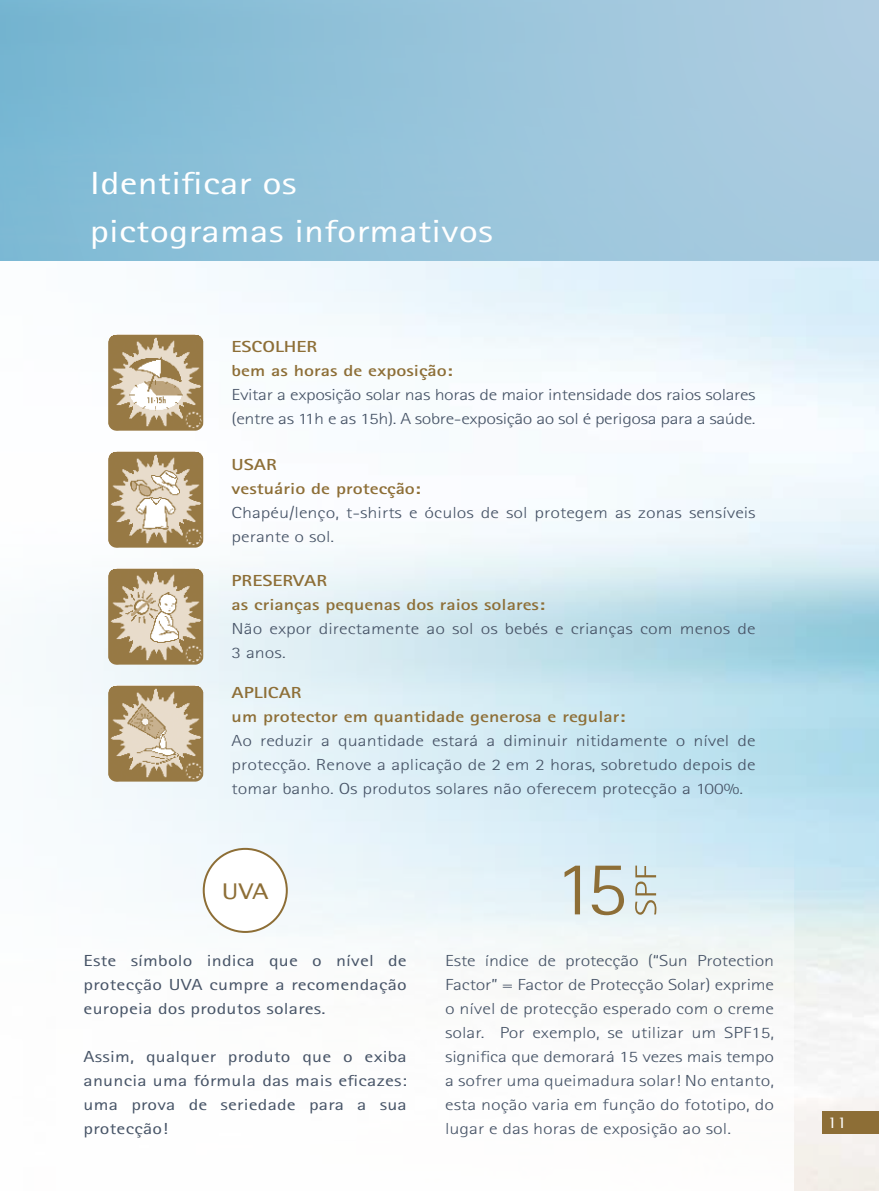
<style>
.page{position:relative;width:879px;height:1191px;background:#fff}
.page>*{position:absolute;margin:0;border:0;box-sizing:border-box;transform-origin:0 0}
.t1{font:32px/48px "Rotis Sans Serif";letter-spacing:.005em;color:#fff;scale:1.25 1}
.t2{font:21.6px "Lucida Sans";color:#8d6e36;scale:1.11 1}
.t3{font:300 16px/24px "Rotis Sans Serif";color:#475467;text-align:justify;scale:1.25 1}
.t4{font:16px/24px "Rotis Sans Serif";letter-spacing:.01em;color:#475467;text-align:justify;scale:1.25 1}
.t5{font:700 16px/24px "Rotis Sans Serif";color:#8d6e36;scale:1.25 1}
.t6{font:300 16px/24px "Rotis Sans Serif";letter-spacing:-.02em;color:#475467;scale:1.25 1}
.t7{font:14.4px "Lucida Sans";color:#fff;scale:1.06 1}
</style>
<div class="page">
<div style="left:822px;top:1111px;width:57px;height:23px;background:#8d6e36"></div>
<div style="left:0;top:0;width:879px;height:261px;background:linear-gradient(to right,#7bb9d3,#b0cee1)"></div>
<svg style="left:57px;top:836px;width:737px;height:335px"></svg>
<img style="left:108px;top:334px;width:95px;height:97px">
<img style="left:108px;top:451px;width:95px;height:97px">
<img style="left:108px;top:568px;width:95px;height:97px">
<img style="left:108px;top:685px;width:95px;height:96px">
<div style="left:204px;top:849px;width:83px;height:83px;background:#fff;border-radius:50%"></div>
<div style="left:203px;top:848px;width:85px;height:85px;border:2px solid #8d6e36;border-radius:50%"></div>
<svg style="left:564px;top:865px;width:16px;height:49px"></svg>
<svg style="left:592px;top:865px;width:32px;height:50px;background:#c4c5b7"></svg>
<svg style="left:635px;top:865px;width:21px;height:49px"></svg>
<h1 class="t1" style="left:90px;top:158px;width:324px">Identificar os pictogramas informativos</h1>
<p class="t5" style="left:232px;top:334px;width:178px">Escolher<br>bem as horas de exposição:</p>
<p class="t6" style="left:232px;top:382px;width:421px">Evitar a exposição solar nas horas de maior intensidade dos raios solares (entre as 11h e as 15h). A sobre-exposição ao sol é perigosa para a saúde.</p>
<p class="t5" style="left:232px;top:452px;width:153px">Usar<br>vestuário de protecção:</p>
<p class="t3" style="left:232px;top:500px;width:421px">Chapéu/lenço, t-shirts e óculos de sol protegem as zonas sensíveis perante o sol.</p>
<p class="t5" style="left:232px;top:568px;width:252px">Preservar<br>as crianças pequenas dos raios solares:</p>
<p class="t3" style="left:232px;top:616px;width:421px">Não expor directamente ao sol os bebés e crianças com menos de<br>3 anos.</p>
<p class="t5" style="left:232px;top:680px;width:316px">Aplicar<br>um protector em quantidade generosa e regular:</p>
<p class="t3" style="left:232px;top:728px;width:421px">Ao reduzir a quantidade estará a diminuir nitidamente o nível de protecção. Renove a aplicação de 2 em 2 horas, sobretudo depois de tomar banho. Os produtos solares não oferecem protecção a 100%.</p>
<h2 class="t2" style="left:222px;top:878px;width:43px">UVA</h2>
<p class="t4" style="left:84px;top:948px;width:260px">Este símbolo indica que o nível de protecção UVA cumpre a recomendação europeia dos produtos solares.</p>
<p class="t4" style="left:84px;top:1044px;width:260px">Assim, qualquer produto que o exiba anuncia uma fórmula das mais eficazes: uma prova de seriedade para a sua protecção!</p>
<p class="t3" style="left:445px;top:948px;width:265px">Este índice de protecção (“Sun Protection Factor” = Factor de Protecção Solar) exprime o nível de protecção esperado com o creme solar. Por exemplo, se utilizar um SPF15, significa que demorará 15 vezes mais tempo a sofrer uma queimadura solar! No entanto, esta noção varia em função do fototipo, do lugar e das horas de exposição ao sol.</p>
<p class="t7" style="left:828px;top:1113px;width:20px">11</p>
</div>
